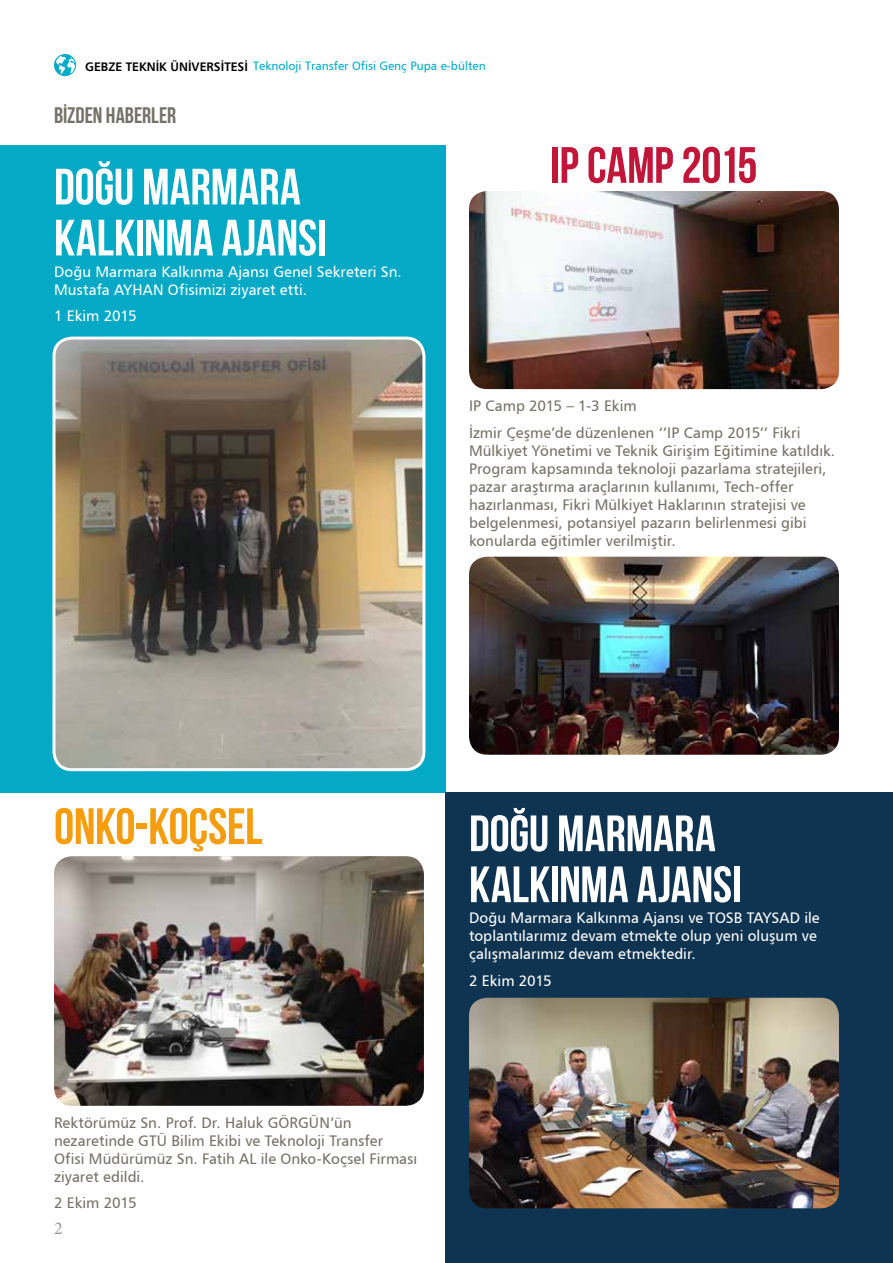
<style>
.page{position:relative;width:893px;height:1263px;background:#fff}
.page>*{position:absolute;margin:0;border:0;box-sizing:border-box;transform-origin:0 0}
.t1{font:700 51px/51px "Bebas Neue";color:#fff}
.t2{font:700 51px "Bebas Neue";letter-spacing:-.01em;color:#f59d0f}
.t3{font:700 51px "Bebas Neue";letter-spacing:-.01em;color:#c1163a}
.t4{font:700 22.5px "Bebas Neue";letter-spacing:-.005em;color:#747268}
.t5{font:18px "Minion Pro";color:#9a999a}
.t6{font:15px/18px "Humanist 777 BT Roman B";color:#747268}
.t7{font:15px/18px "Humanist 777 BT Roman B";color:#fff}
.t8{font:12px "Humanist 777 BT Roman B";color:#00acc9}
.s1{font-family:"Humanist 777 BT Bold B";font-size:12.15px;color:#000}
</style>
<div class="page">
<div style="left:0;top:145px;width:446px;height:647px;background:#03a9c5"></div>
<div style="left:446px;top:793px;width:447px;height:470px;background:#0f3451"></div>
<svg style="left:54px;top:54px;width:22px;height:22px"></svg>
<img style="left:56px;top:338px;width:368px;height:432px">
<div style="left:52px;top:337px;width:373px;height:434px;border:3px solid #fff;border-radius:18px"></div>
<img style="left:469px;top:998px;width:370px;height:210px">
<img style="left:54px;top:856px;width:370px;height:250px">
<img style="left:469px;top:557px;width:370px;height:198px">
<img style="left:469px;top:191px;width:370px;height:198px">
<p class="t8" style="left:85px;top:59px;width:402px"><span class="s1">GEBZE TEKNİK ÜNİVERSİTESİ</span> Teknoloji Transfer Ofisi Genç Pupa e-bülten</p>
<h2 class="t4" style="left:54px;top:103px;width:124px">BİZDEN HABERLER</h2>
<h1 class="t1" style="left:54px;top:161px;width:274px">DOĞU MARMARA<br>KALKINMA AJANSI</h1>
<p class="t7" style="left:54px;top:262px;width:349px">Doğu Marmara Kalkınma Ajansı Genel Sekreteri Sn.<br>Mustafa AYHAN Ofisimizi ziyaret etti.</p>
<p class="t7" style="left:54px;top:307px;width:84px">1 Ekim 2015</p>
<h1 class="t3" style="left:550px;top:137px;width:208px">IP CAMP 2015</h1>
<p class="t6" style="left:469px;top:392px;width:333px;line-height:26.5px">IP Camp 2015 – 1-3 Ekim<br>İzmir Çeşme’de düzenlenen ‘’IP Camp 2015’’ Fikri</p>
<p class="t6" style="left:469px;top:441px;width:368px">Mülkiyet Yönetimi ve Teknik Girişim Eğitimine katıldık.<br>Program kapsamında teknoloji pazarlama stratejileri, pazar araştırma araçlarının kullanımı, Tech-offer hazırlanması, Fikri Mülkiyet Haklarının stratejisi ve belgelenmesi, potansiyel pazarın belirlenmesi gibi konularda eğitimler verilmiştir.</p>
<h1 class="t2" style="left:54px;top:798px;width:210px">ONKO-KOÇSEL</h1>
<p class="t6" style="left:54px;top:1113px;width:365px">Rektörümüz Sn. Prof. Dr. Haluk GÖRGÜN’ün nezaretinde GTÜ Bilim Ekibi ve Teknoloji Transfer Ofisi Müdürümüz Sn. Fatih AL ile Onko-Koçsel Firması ziyaret edildi.</p>
<p class="t6" style="left:54px;top:1194px;width:84px">2 Ekim 2015</p>
<p class="t5" style="left:54px;top:1216px;width:10px">2</p>
<h1 class="t1" style="left:469px;top:807px;width:274px">DOĞU MARMARA<br>KALKINMA AJANSI</h1>
<p class="t7" style="left:469px;top:909px;width:352px">Doğu Marmara Kalkınma Ajansı ve TOSB TAYSAD ile toplantılarımız devam etmekte olup yeni oluşum ve çalışmalarımız devam etmektedir.</p>
<p class="t7" style="left:469px;top:971px;width:84px">2 Ekim 2015</p>
</div>
